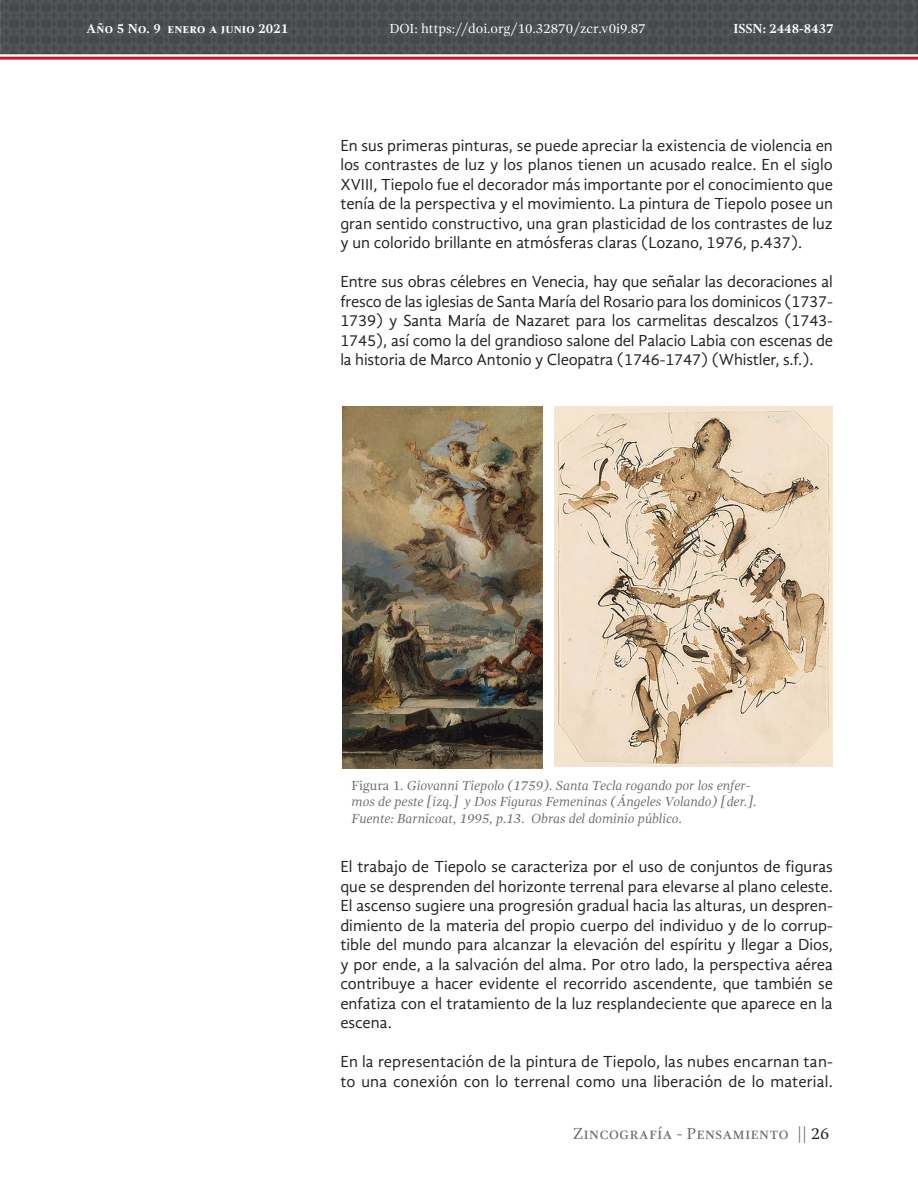
<style>
.page{position:relative;width:918px;height:1188px;background:#fff}
.page>*{position:absolute;margin:0;border:0;box-sizing:border-box;transform-origin:0 0}
.t1{font:16.5px/19.5px "Gandhi Sans";color:#231f20;text-align:justify}
.t2{font:16.5px "Gandhi Serif";color:#6c6d70}
.t3{font:italic 13.5px/16.5px "Gandhi Serif";color:#6c6d70}
.t4{font:13.5px "Gandhi Serif";color:#fff}
.t5{font:700 13.5px "Gandhi Serif";color:#fff}
.s1{font-style:normal}
.s2{color:#231f20}
</style>
<div class="page">
<div style="left:0;top:0;width:918px;height:54px;background:#4d4f51"></div>
<hr style="left:0;top:57px;width:918px;height:3px;background:#be1d2c">
<img style="left:343px;top:406px;width:199px;height:363px">
<img style="left:554px;top:406px;width:279px;height:361px">
<p class="t5" style="left:86px;top:20px;width:203px">Año 5 No. 9 enero a junio 2021</p>
<p class="t4" style="left:389px;top:20px;width:258px">DOI: https://doi.org/10.32870/zcr.v0i9.87</p>
<p class="t5" style="left:733px;top:20px;width:102px">ISSN: 2448-8437</p>
<p class="t1" style="left:340px;top:136px;width:494px">En sus primeras pinturas, se puede apreciar la existencia de violencia en los contrastes de luz y los planos tienen un acusado realce. En el siglo XVIII, Tiepolo fue el decorador más importante por el conocimiento que tenía de la perspectiva y el movimiento. La pintura de Tiepolo posee un gran sentido constructivo, una gran plasticidad de los contrastes de luz y un colorido brillante en atmósferas claras (Lozano, 1976, p.437).</p>
<p class="t1" style="left:340px;top:272px;width:494px">Entre sus obras célebres en Venecia, hay que señalar las decoraciones al fresco de las iglesias de Santa María del Rosario para los dominicos (1737- 1739) y Santa María de Nazaret para los carmelitas descalzos (1743- 1745), así como la del grandioso salone del Palacio Labia con escenas de la historia de Marco Antonio y Cleopatra (1746-1747) (Whistler, s.f.).</p>
<p class="t3" style="left:352px;top:777px;width:406px"><span class="s1">Figura 1.</span> Giovanni Tiepolo (1759). Santa Tecla rogando por los enfer&shy;mos de peste [izq.] y Dos Figuras Femeninas (Ángeles Volando) [der.].<br>Fuente: Barnicoat, 1995, p.13. Obras del dominio público.</p>
<p class="t1" style="left:340px;top:857px;width:494px">El trabajo de Tiepolo se caracteriza por el uso de conjuntos de figuras que se desprenden del horizonte terrenal para elevarse al plano celeste.<br>El ascenso sugiere una progresión gradual hacia las alturas, un despren&shy;dimiento de la materia del propio cuerpo del individuo y de lo corrup&shy;tible del mundo para alcanzar la elevación del espíritu y llegar a Dios, y por ende, a la salvación del alma. Por otro lado, la perspectiva aérea contribuye a hacer evidente el recorrido ascendente, que también se enfatiza con el tratamiento de la luz resplandeciente que aparece en la escena.</p>
<p class="t1" style="left:340px;top:1052px;width:494px">En la representación de la pintura de Tiepolo, las nubes encarnan tan&shy;to una conexión con lo terrenal como una liberación de lo material.</p>
<p class="t2" style="left:573px;top:1124px;width:258px">Zincografía - Pensamiento || <span class="s2">26</span></p>
</div>
